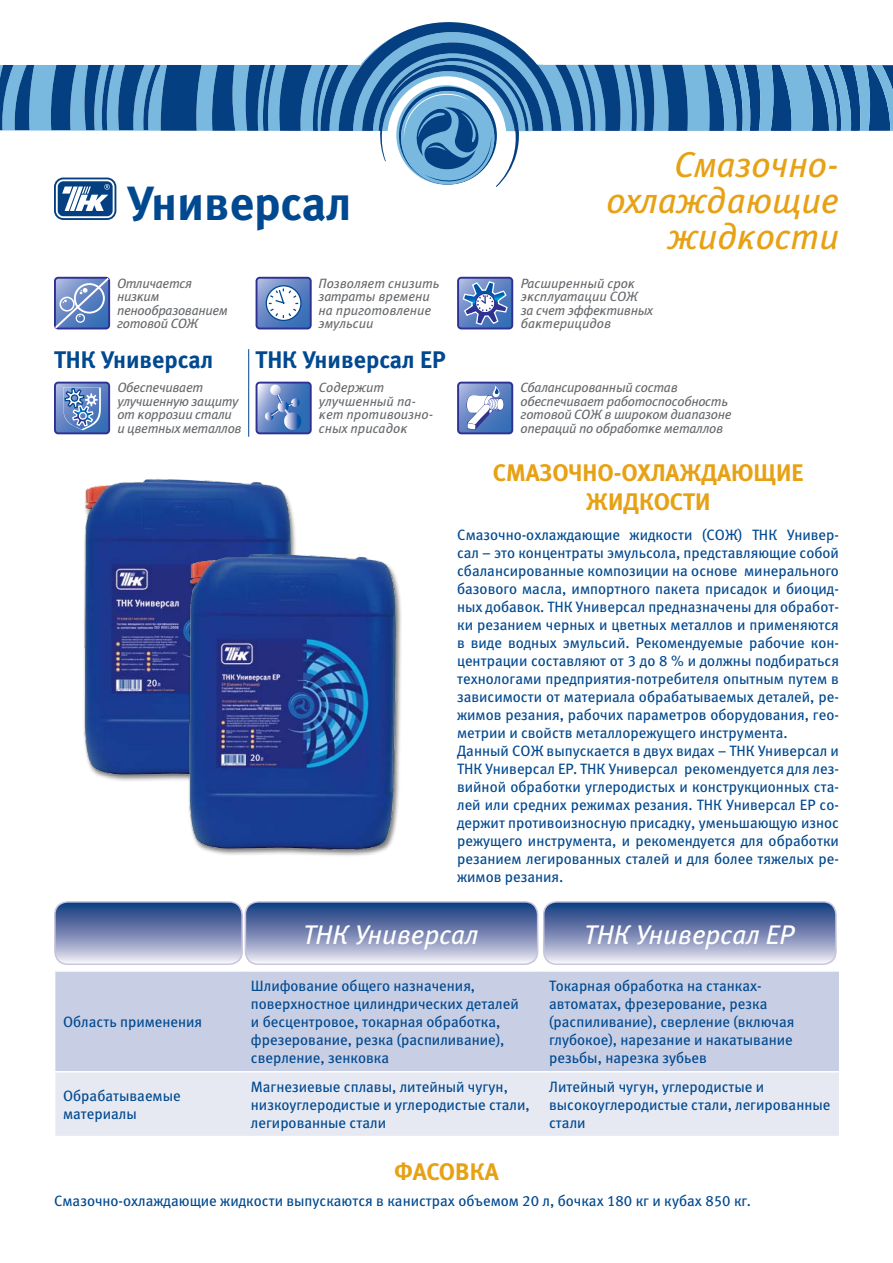
<style>
.page{position:relative;width:893px;height:1263px;background:#fff}
.page>*{position:absolute;margin:0;border:0;box-sizing:border-box;transform-origin:0 0}
.t1{font:48px "Meta Bold LFC";color:#004990}
.t2{font:italic 36px/36px "Meta Book LFC";color:#e6a115;text-align:right}
.t3{font:italic 27px "Meta Book LFC";color:#fff}
.t4{font:24px/28.8px "Meta Bold LFC";color:#e6a115;text-align:center}
.t5{font:24px "Meta Bold LFC";color:#004990}
.t6{font:15px/18px "Meta Book LFC";color:#004990}
.t7{font:italic 13.5px/13.5px "Meta Book LFC";letter-spacing:-.02em;color:#676a6d}
.t8{font:italic 13.5px/13.5px "Meta Book LFC";color:#676a6d}
</style>
<div class="page">
<svg style="left:54px;top:276px;width:57px;height:54px;background:#7891c8"></svg>
<div style="left:256px;top:277px;width:56px;height:52px;border:2px solid #2e3092;border-radius:3px"></div>
<svg style="left:257px;top:278px;width:54px;height:50px"></svg>
<svg style="left:54px;top:178px;width:62px;height:42px"></svg>
<svg style="left:56px;top:179px;width:59px;height:39px"></svg>
<div style="left:58px;top:181px;width:55px;height:35px;background:#043f82;border-radius:6px"></div>
<svg style="left:0;top:22px;width:893px;height:189px"></svg>
<img style="left:84px;top:479px;width:212px;height:302px">
<img style="left:176px;top:542px;width:225px;height:313px">
<div style="left:54px;top:382px;width:56px;height:52px;border:2px solid #2e3092;border-radius:3px"></div>
<svg style="left:55px;top:381px;width:54px;height:52px;background:#6f8dc5"></svg>
<div style="left:457px;top:277px;width:56px;height:52px;border:2px solid #2e3092;border-radius:3px"></div>
<svg style="left:458px;top:278px;width:54px;height:50px;background:#6b88c3"></svg>
<div style="left:256px;top:382px;width:56px;height:52px;border:2px solid #2e3092;border-radius:3px"></div>
<svg style="left:257px;top:383px;width:54px;height:50px;background:#698ac5"></svg>
<div style="left:457px;top:382px;width:56px;height:52px;border:2px solid #2e3092;border-radius:3px"></div>
<svg style="left:458px;top:383px;width:54px;height:50px"></svg>
<hr style="left:248px;top:349px;width:1px;height:88px;background:#004990">
<div style="left:55px;top:972px;width:784px;height:99px;background:#c8cfe4"></div>
<div style="left:55px;top:1072px;width:784px;height:64px;background:#e6e9f2"></div>
<div style="left:54px;top:901px;width:189px;height:64px;border:2px solid #c8c4dd;border-radius:13px"></div>
<svg style="left:55px;top:902px;width:483px;height:62px;background:#7d8db6"></svg>
<div style="left:245px;top:901px;width:293px;height:64px;border:2px solid #c8c4dd;border-radius:13px"></div>
<svg style="left:544px;top:904px;width:290px;height:60px;background:#7b8bb5"></svg>
<div style="left:543px;top:901px;width:294px;height:64px;border:2px solid #c8c4dd;border-radius:13px"></div>
<h1 class="t1" style="left:128px;top:175px;width:226px">Универсал</h1>
<p class="t7" style="left:117px;top:276px;width:112px">Отличается низким пенообразованием готовой СОЖ</p>
<p class="t8" style="left:319px;top:276px;width:122px">Позволяет снизить затраты времени на приготовление эмульсии</p>
<h2 class="t2" style="left:606px;top:147px;width:234px">Смазочно&shy;охлаждающие жидкости</h2>
<p class="t8" style="left:521px;top:276px;width:133px">Расширенный срок эксплуатации СОЖ за счет эффективных бактерицидов</p>
<h3 class="t5" style="left:54px;top:345px;width:161px">ТНК Универсал</h3>
<h3 class="t5" style="left:256px;top:345px;width:192px">ТНК Универсал EP</h3>
<p class="t7" style="left:117px;top:381px;width:126px">Обеспечивает улучшенную защиту от коррозии стали и цветных металлов</p>
<p class="t8" style="left:319px;top:381px;width:116px">Содержит улучшенный па&shy;кет противоизно&shy;сных присадок</p>
<p class="t7" style="left:520px;top:381px;width:213px">Сбалансированный состав обеспечивает работоспособность готовой СОЖ в широком диапазоне операций по обработке металлов</p>
<h3 class="t4" style="left:493px;top:458px;width:312px">Смазочно-охлаждающие жидкости</h3>
<p class="t6" style="left:457px;top:526px;width:383px">Смазочно-охлаждающие жидкости (СОЖ) ТНК Универ&shy;сал – это концентраты эмульсола, представляющие собой сбалансированные композиции на основе минерального базового масла, импортного пакета присадок и биоцид&shy;ных добавок. ТНК Универсал предназначены для обработ&shy;ки резанием черных и цветных металлов и применяются в виде водных эмульсий. Рекомендуемые рабочие кон&shy;центрации составляют от 3 до 8 % и должны подбираться технологами предприятия-потребителя опытным путем в зависимости от материала обрабатываемых деталей, ре&shy;жимов резания, рабочих параметров оборудования, гео&shy;метрии и свойств металлорежущего инструмента.<br>Данный СОЖ выпускается в двух видах – ТНК Универсал и ТНК Универсал ЕР. ТНК Универсал рекомендуется для лез&shy;вийной обработки углеродистых и конструкционных ста&shy;лей или средних режимах резания. ТНК Универсал ЕР со&shy;держит противоизносную присадку, уменьшающую износ режущего инструмента, и рекомендуется для обработки резанием легированных сталей и для более тяжелых ре&shy;жимов резания.</p>
<p class="t6" style="left:63px;top:1013px;width:141px">Область применения</p>
<h3 class="t3" style="left:303px;top:919px;width:177px">ТНК Универсал</h3>
<h3 class="t3" style="left:584px;top:919px;width:211px">ТНК Универсал ЕР</h3>
<p class="t6" style="left:251px;top:977px;width:269px">Шлифование общего назначения, поверхностное цилиндрических деталей и бесцентровое, токарная обработка, фрезерование, резка (распиливание), сверление, зенковка</p>
<p class="t6" style="left:549px;top:977px;width:247px">Токарная обработка на станках&shy;автоматах, фрезерование, резка (распиливание), сверление (включая глубокое), нарезание и накатывание резьбы, нарезка зубьев</p>
<p class="t6" style="left:63px;top:1087px;width:119px">Обрабатываемые материалы</p>
<p class="t6" style="left:251px;top:1078px;width:281px">Магнезиевые сплавы, литейный чугун, низкоуглеродистые и углеродистые стали, легированные стали</p>
<p class="t6" style="left:549px;top:1078px;width:283px">Литейный чугун, углеродистые и высокоуглеродистые стали, легированные стали</p>
<h3 class="t4" style="left:394px;top:1156px;width:106px">ФАСОВКА</h3>
<p class="t6" style="left:54px;top:1192px;width:699px">Смазочно-охлаждающие жидкости выпускаются в канистрах объемом 20 л, бочках 180 кг и кубах 850 кг.</p>
</div>
